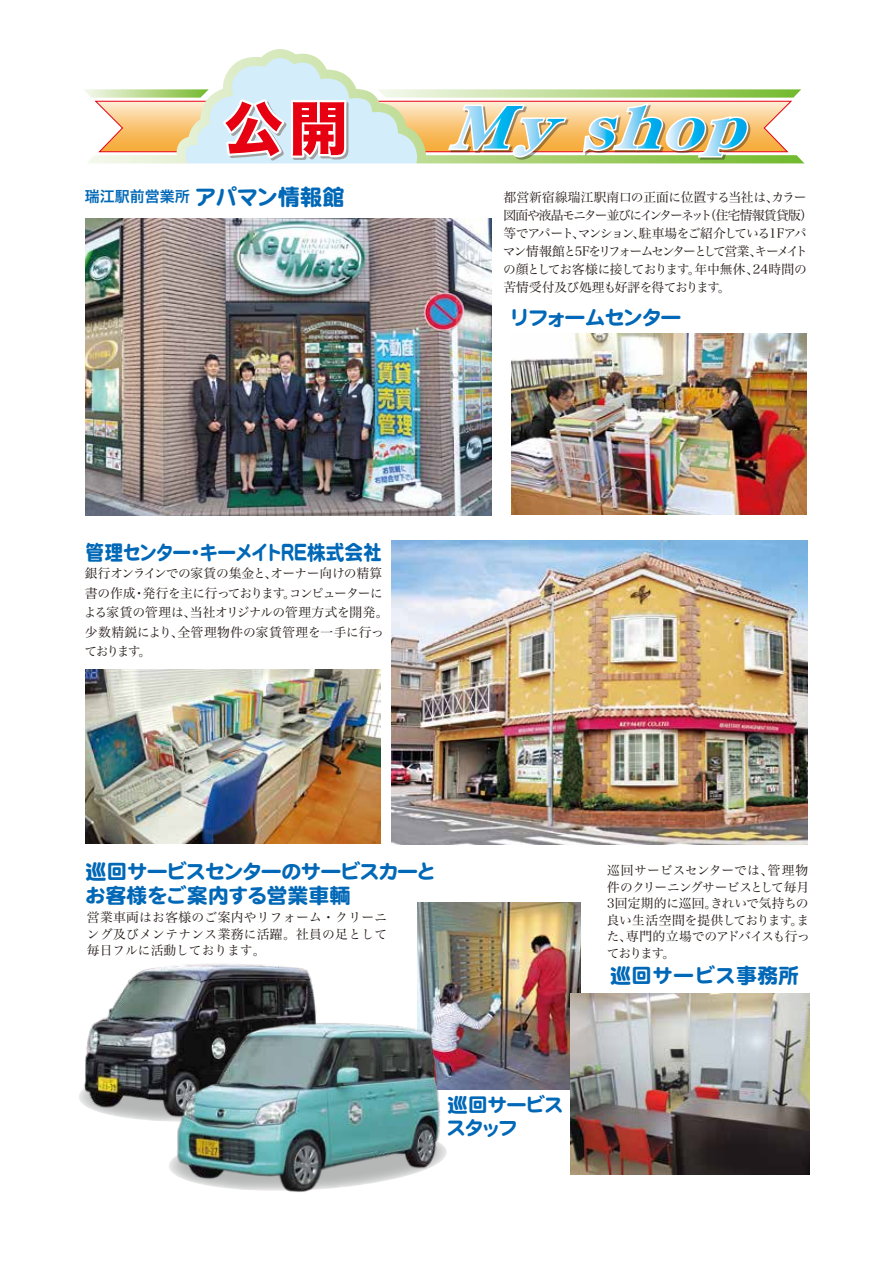
<style>
.page{position:relative;width:893px;height:1263px;background:#fff}
.page>*{position:absolute;margin:0;border:0;box-sizing:border-box;transform-origin:0 0}
.t1{font:58.5px "Hira Kaku Std W8";color:#e60012}
.t2{font:21px/24px "DF Maru Gothic Std W9";letter-spacing:-.055em;color:#0068b7}
.t3{font:21px "DF Maru Gothic Std W9";letter-spacing:-.055em;color:#0068b7;scale:.89 1}
.t4{font:21px "DF Maru Gothic Std W9";letter-spacing:-.105em;color:#0068b7}
.t5{font:21px "DF Maru Gothic Std W9";color:#0068b7}
.t6{font:20.25px/22.5px "DF Maru Gothic Std W9";letter-spacing:-.08em;color:#0068b7}
.t7{font:15px "Hira Kaku Pro W6";color:#0068b7}
.t8{font:12.75px/16.5px "Hira Min Pro W3";letter-spacing:-.03em;color:#221815}
.t9{font:12.75px/18px "Hira Min Pro W3";letter-spacing:-.08em;color:#221815}
.s1{font-family:"DF Maru Gothic Std W9";font-size:22.5px}
.s2{font-size:25.2px}
</style>
<div class="page">
<img style="left:85px;top:218px;width:406px;height:297px">
<img style="left:511px;top:333px;width:295px;height:181px">
<img style="left:85px;top:669px;width:296px;height:174px">
<img style="left:391px;top:540px;width:417px;height:304px">
<img style="left:417px;top:902px;width:163px;height:187px">
<img style="left:570px;top:993px;width:240px;height:181px">
<svg style="left:84px;top:56px;width:717px;height:108px"></svg>
<img style="left:79px;top:964px;width:237px;height:157px">
<img style="left:162px;top:1006px;width:298px;height:186px">
<h1 class="t1" style="left:224px;top:96px;width:125px">公開</h1>
<p class="t7" style="left:85px;top:183px;width:261px">瑞江駅前営業所<span class="s1">アパマン情報館</span></p>
<p class="t9" style="left:503px;top:187px;width:311px">都営新宿線瑞江駅南口の正面に位置する当社は、カラー図面や液晶モニター並びにインターネット（住宅情報賃貸版）等でアパート、マンション、駐車場をご紹介している1Fアパマン情報館と5Fをリフォームセンターとして営業、キーメイトの顔としてお客様に接しております。年中無休、24時間の苦情受付及び処理も好評を得ております。</p>
<h2 class="t4" style="left:509px;top:306px;width:174px">リフォームセンター</h2>
<h2 class="t3" style="left:86px;top:541px;width:334px">管理センター・キーメイト<span class="s2">RE</span>株式会社</h2>
<p class="t8" style="left:84px;top:563px;width:306px;line-height:19.5px">銀行オンラインでの家賃の集金と、オーナー向けの精算書の作成・発行を主に行っております。コンピューターによる家賃の管理は、当社オリジナルの管理方式を開発。少数精鋭により、全管理物件の家賃管理を一手に行っております。</p>
<h2 class="t2" style="left:85px;top:859px;width:353px">巡回サービスセンターのサービスカーとお客様をご案内する営業車輌</h2>
<p class="t8" style="left:87px;top:908px;width:302px;text-align:justify">営業車両はお客様のご案内やリフォーム・クリーニング及びメンテナンス業務に活躍。社員の足として毎日フルに活動しております。</p>
<h3 class="t6" style="left:446px;top:1093px;width:119px">巡回サービススタッフ</h3>
<p class="t8" style="left:607px;top:861px;width:205px">巡回サービスセンターでは、管理物件のクリーニングサービスとして毎月<br>3回定期的に巡回。きれいで気持ちの良い生活空間を提供しております。また、専門的立場でのアドバイスも行っております。</p>
<h2 class="t5" style="left:610px;top:964px;width:190px">巡回サービス事務所</h2>
</div>
